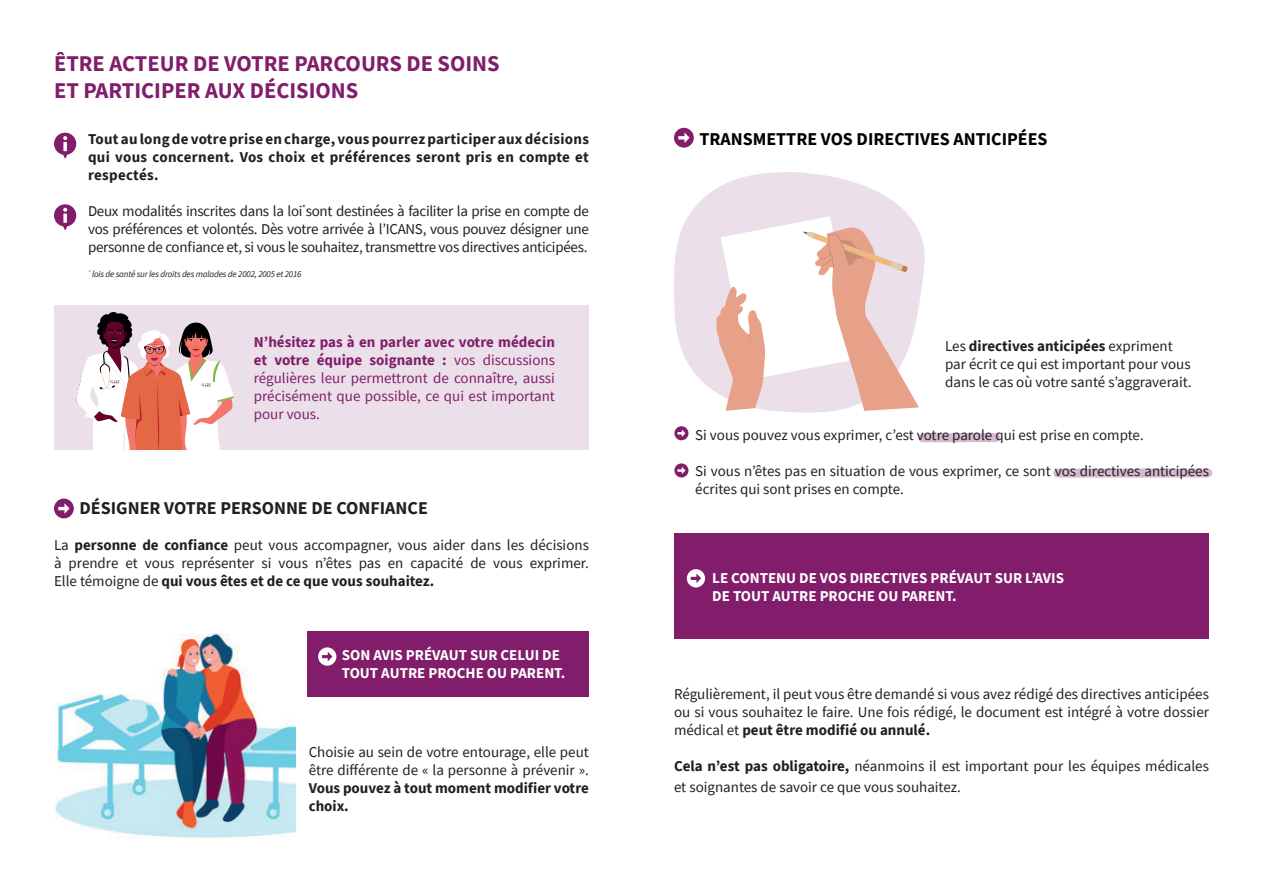
<style>
.page{position:relative;width:1263px;height:893px;background:#fff}
.page>*{position:absolute;margin:0;border:0;box-sizing:border-box;transform-origin:0 0}
.t1{font:700 22.5px/27px "Source Sans Pro";color:#811d6b}
.t2{font:700 18px "Source Sans Pro";color:#000001}
.t3{font:700 18px "Source Sans Pro";color:#231f20}
.t4{font:15px/18px "Source Sans Pro";color:#231f20}
.t5{font:700 15px/18px "Source Sans Pro";color:#231f20;text-align:justify}
.t6{font:15px/18px "Source Sans Pro";color:#811d6b;text-align:justify}
.t7{font:700 15px/18px "Source Sans Pro";color:#fff}
.t8{font:italic 9px "Source Sans Pro";letter-spacing:-.02em;color:#231f20}
.s1{font-weight:700}
</style>
<div class="page">
<div style="left:674px;top:534px;width:535px;height:105px;background:#811d6b"></div>
<img style="left:55px;top:633px;width:240px;height:205px">
<div style="left:674px;top:128px;width:20px;height:20px;background:#811d6b;border-radius:50%"></div>
<svg style="left:678px;top:132px;width:11px;height:11px"></svg>
<div style="left:54px;top:499px;width:20px;height:19px;background:#811d6b;border-radius:50%"></div>
<svg style="left:58px;top:503px;width:12px;height:11px"></svg>
<svg style="left:54px;top:133px;width:22px;height:26px"></svg>
<svg style="left:54px;top:204px;width:22px;height:26px"></svg>
<div style="left:54px;top:305px;width:535px;height:145px;background:#ebe0e9"></div>
<div style="left:308px;top:631px;width:281px;height:65px;background:#811d6b"></div>
<div style="left:318px;top:647px;width:18px;height:19px;background:#fff;border-radius:50%"></div>
<svg style="left:322px;top:652px;width:10px;height:9px"></svg>
<div style="left:687px;top:569px;width:18px;height:18px;background:#fff;border-radius:50%"></div>
<svg style="left:691px;top:573px;width:10px;height:10px"></svg>
<svg style="left:76px;top:312px;width:158px;height:138px"></svg>
<svg style="left:674px;top:172px;width:251px;height:241px;fill:#ebe0e9"></svg>
<svg style="left:716px;top:216px;width:203px;height:195px"></svg>
<svg style="left:1053px;top:468px;width:160px;height:10px;background:#dbc0d6"></svg>
<svg style="left:918px;top:433px;width:83px;height:10px"></svg>
<div style="left:674px;top:426px;width:14px;height:14px;background:#811d6b;border-radius:50%"></div>
<svg style="left:677px;top:429px;width:8px;height:8px"></svg>
<div style="left:674px;top:463px;width:14px;height:14px;background:#811d6b;border-radius:50%"></div>
<svg style="left:677px;top:467px;width:8px;height:7px"></svg>
<h1 class="t1" style="left:54px;top:50px;width:447px">ÊTRE ACTEUR DE VOTRE PARCOURS DE SOINS<br>ET PARTICIPER AUX DÉCISIONS</h1>
<p class="t5" style="left:88px;top:130px;width:502px">Tout au long de votre prise en charge, vous pourrez participer aux décisions qui vous concernent. Vos choix et préférences seront pris en compte et respectés.</p>
<p class="t4" style="left:88px;top:202px;width:502px;text-align:justify">Deux modalités inscrites dans la loi<sup>*</sup>sont destinées à faciliter la prise en compte de vos préférences et volontés. Dès votre arrivée à l’ICANS, vous pouvez désigner une personne de confiance et, si vous le souhaitez, transmettre vos directives anticipées.</p>
<p class="t8" style="left:88px;top:269px;width:215px"><sup>*</sup> lois de santé sur les droits des malades de 2002, 2005 et 2016</p>
<p class="t6" style="left:254px;top:333px;width:303px"><span class="s1">N’hésitez pas à en parler avec votre médecin et votre équipe soignante :</span> vos discussions régulières leur permettront de connaître, aussi précisément que possible, ce qui est important pour vous.</p>
<p class="t3" style="left:80px;top:496px;width:350px">DÉSIGNER VOTRE PERSONNE DE CONFIANCE</p>
<p class="t4" style="left:54px;top:536px;width:536px;text-align:justify">La <span class="s1">personne de confiance</span> peut vous accompagner, vous aider dans les décisions à prendre et vous représenter si vous n’êtes pas en capacité de vous exprimer.<br>Elle témoigne de <span class="s1">qui vous êtes et de ce que vous souhaitez.</span></p>
<p class="t7" style="left:342px;top:646px;width:225px">SON AVIS PRÉVAUT SUR CELUI DE<br>TOUT AUTRE PROCHE OU PARENT.</p>
<p class="t4" style="left:309px;top:743px;width:282px">Choisie au sein de votre entourage, elle peut être différente de « la personne à prévenir ».</p>
<p class="t5" style="left:309px;top:778px;width:282px">Vous pouvez à tout moment modifier votre choix.</p>
<p class="t2" style="left:699px;top:126px;width:350px">TRANSMETTRE VOS DIRECTIVES ANTICIPÉES</p>
<p class="t4" style="left:945px;top:336px;width:248px">Les <span class="s1">directives anticipées</span> expriment par écrit ce qui est important pour vous dans le cas où votre santé s’aggraverait.</p>
<p class="t4" style="left:695px;top:425px;width:450px">Si vous pouvez vous exprimer, c’est votre parole qui est prise en compte.</p>
<p class="t4" style="left:695px;top:461px;width:515px">Si vous n’êtes pas en situation de vous exprimer, ce sont vos directives anticipées écrites qui sont prises en compte.</p>
<p class="t7" style="left:712px;top:569px;width:353px">LE CONTENU DE VOS DIRECTIVES PRÉVAUT SUR L’AVIS<br>DE TOUT AUTRE PROCHE OU PARENT.</p>
<p class="t4" style="left:674px;top:685px;width:536px;text-align:justify">Régulièrement, il peut vous être demandé si vous avez rédigé des directives anticipées ou si vous souhaitez le faire. Une fois rédigé, le document est intégré à votre dossier médical et <span class="s1">peut être modifié ou annulé.</span></p>
<p class="t4" style="left:674px;top:755px;width:536px;line-height:21.6px"><span class="s1">Cela n’est pas obligatoire,</span> néanmoins il est important pour les équipes médicales et soignantes de savoir ce que vous souhaitez.</p>
</div>
